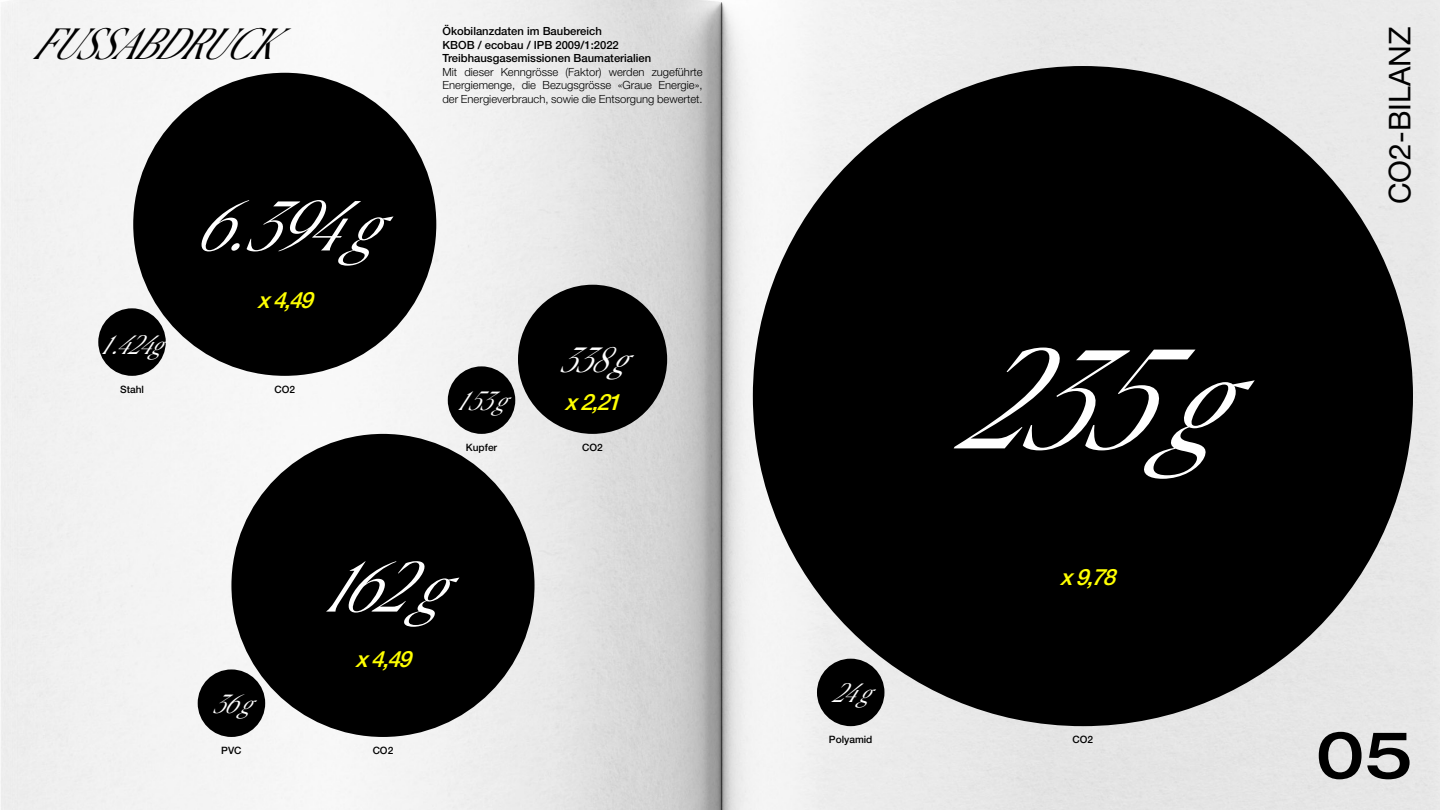
<style>
.page{position:relative;width:1440px;height:810px;background:#fff}
.page>*{position:absolute;margin:0;border:0;box-sizing:border-box;transform-origin:0 0}
.t1{font:italic 300 135px "Canela";color:#fff}
.t2{font:italic 300 67.5px "Canela";color:#fff}
.t3{font:500 expanded 65.62px "Helvetica Neue LT Std";color:#000}
.t4{font:italic 300 41.78px "Canela";color:#000}
.t5{font:italic 300 33.75px "Canela";color:#fff}
.t6{font:30px "Helvetica Neue LT Std";color:#000}
.t7{font:italic 300 25.35px "Canela";color:#fff}
.t8{font:italic 500 22.5px "Helvetica Neue LT Std";color:#ff0}
.t9{font:300 11.25px/13.5px "Helvetica Neue LT Std";color:#000;text-align:justify}
.t10{font:500 11.25px "Helvetica Neue LT Std";color:#000}
.t11{font:500 10.12px "Helvetica Neue LT Std";color:#000}
</style>
<div class="page">
<img style="left:1px;top:0;width:1439px;height:810px">
<div style="left:198px;top:669px;width:67px;height:68px;background:#000;border-radius:50%"></div>
<div style="left:98px;top:308px;width:68px;height:68px;background:#000;border-radius:50%"></div>
<div style="left:448px;top:366px;width:67px;height:68px;background:#000;border-radius:50%"></div>
<div style="left:231px;top:434px;width:304px;height:303px;background:#000;border-radius:50%"></div>
<div style="left:133px;top:73px;width:303px;height:303px;background:#000;border-radius:50%"></div>
<div style="left:518px;top:285px;width:149px;height:149px;background:#000;border-radius:50%"></div>
<div style="left:817px;top:659px;width:67px;height:67px;background:#000;border-radius:50%"></div>
<div style="left:753px;top:66px;width:660px;height:660px;background:#000;border-radius:50%"></div>
<p class="t10" style="left:442px;top:24px;width:161px">Ökobilanzdaten im Baubereich</p>
<p class="t10" style="left:442px;top:38px;width:178px">KBOB / ecobau / IPB 2009/1:2022</p>
<p class="t10" style="left:442px;top:51px;width:210px">Treibhausgasemissionen Baumaterialien</p>
<p class="t9" style="left:442px;top:65px;width:262px">Mit dieser Kenngrösse (Faktor) werden zugeführte Energiemenge, die Bezugsgrösse «Graue Energie», der Energieverbrauch, sowie die Entsorgung bewertet.</p>
<p class="t4" style="left:32px;top:12px;width:274px">FUSSABDRUCK</p>
<p class="t6" style="left:1382px;top:204px;width:179px;rotate:-90deg">CO2-BILANZ</p>
<p class="t2" style="left:195px;top:173px;width:229px">6.394g</p>
<p class="t7" style="left:102px;top:325px;width:79px">1.424g</p>
<p class="t11" style="left:120px;top:383px;width:25px">Stahl</p>
<p class="t8" style="left:257px;top:287px;width:64px">x4,49</p>
<p class="t11" style="left:274px;top:383px;width:22px">CO2</p>
<p class="t7" style="left:458px;top:381px;width:66px">153g</p>
<p class="t11" style="left:466px;top:441px;width:33px">Kupfer</p>
<p class="t7" style="left:213px;top:684px;width:57px">36g</p>
<p class="t11" style="left:221px;top:744px;width:22px">PVC</p>
<p class="t2" style="left:325px;top:534px;width:165px">162g</p>
<p class="t8" style="left:355px;top:645px;width:64px">x4,49</p>
<p class="t11" style="left:373px;top:744px;width:22px">CO2</p>
<p class="t5" style="left:560px;top:334px;width:91px">338g</p>
<p class="t8" style="left:565px;top:389px;width:64px">x2,21</p>
<p class="t11" style="left:582px;top:441px;width:22px">CO2</p>
<p class="t7" style="left:832px;top:673px;width:56px">24g</p>
<p class="t11" style="left:829px;top:733px;width:45px">Polyamid</p>
<p class="t1" style="left:958px;top:294px;width:356px">235g</p>
<p class="t8" style="left:1060px;top:564px;width:64px">x9,78</p>
<p class="t11" style="left:1073px;top:733px;width:22px">CO2</p>
<p class="t3" style="left:1316px;top:714px;width:99px">05</p>
</div>
